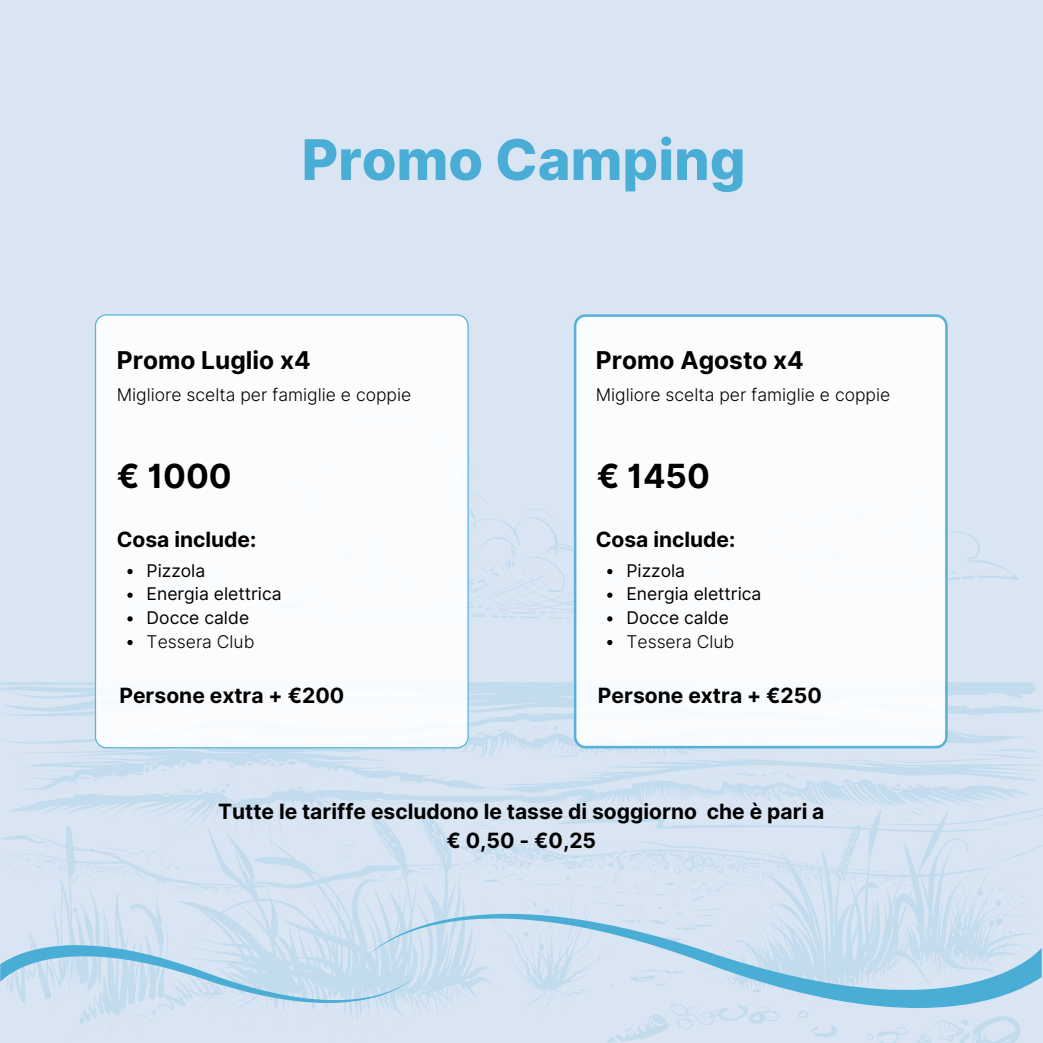
<style>
.page{position:relative;width:1043px;height:1043px;background:#fff}
.page>*{position:absolute;margin:0;border:0;box-sizing:border-box;transform-origin:0 0}
.t1{font:800 56px "Inter";color:#4aadd5}
.t2{font:700 33.25px "Inter";color:#000}
.t3{font:700 24.5px "Inter";color:#000}
.t4{font:700 21px/28.9px "Inter";color:#000;text-align:center}
.t5{font:300 17.5px "Inter";color:#000}
.t6{font:17.5px "Inter";color:#000}
</style>
<div class="page">
<div style="left:0;top:0;width:1042px;height:1042px;background:#d9e5f3"></div>
<svg style="left:468px;top:403px;width:551px;height:227px"></svg>
<svg style="left:0;top:681px;width:1042px;height:361px"></svg>
<div style="left:95px;top:314px;width:373px;height:434px;background:#fbfcfd"></div>
<svg style="left:127px;top:568px;width:6px;height:6px"></svg>
<svg style="left:127px;top:592px;width:6px;height:5px"></svg>
<svg style="left:127px;top:616px;width:6px;height:5px"></svg>
<svg style="left:127px;top:639px;width:6px;height:6px"></svg>
<div style="left:573px;top:314px;width:374px;height:434px;background:#fbfcfd"></div>
<svg style="left:0;top:944px;width:366px;height:58px"></svg>
<svg style="left:366px;top:913px;width:676px;height:94px"></svg>
<svg style="left:607px;top:568px;width:5px;height:6px"></svg>
<svg style="left:607px;top:592px;width:5px;height:5px"></svg>
<svg style="left:607px;top:616px;width:5px;height:5px"></svg>
<svg style="left:607px;top:639px;width:5px;height:6px"></svg>
<h1 class="t1" style="left:301px;top:126px;width:445px">Promo Camping</h1>
<p class="t3" style="left:117px;top:345px;width:195px">Promo Luglio x4</p>
<p class="t3" style="left:595px;top:345px;width:209px">Promo Agosto x4</p>
<h3 class="t5" style="left:117px;top:383px;width:296px">Migliore scelta per famiglie e coppie</h3>
<h3 class="t5" style="left:595px;top:383px;width:296px">Migliore scelta per famiglie e coppie</h3>
<h2 class="t2" style="left:117px;top:455px;width:116px">€ 1000</h2>
<h2 class="t2" style="left:596px;top:455px;width:115px">€ 1450</h2>
<h4 class="t4" style="left:117px;top:524px;width:141px">Cosa include:</h4>
<p class="t6" style="left:147px;top:560px;width:60px">Pizzola</p>
<p class="t6" style="left:147px;top:583px;width:136px">Energia elettrica</p>
<p class="t6" style="left:147px;top:607px;width:104px">Docce calde</p>
<p class="t5" style="left:147px;top:630px;width:109px">Tessera Club</p>
<h4 class="t4" style="left:119px;top:680px;width:226px">Persone extra + €200</h4>
<h4 class="t4" style="left:595px;top:524px;width:141px">Cosa include:</h4>
<p class="t6" style="left:626px;top:560px;width:60px">Pizzola</p>
<p class="t6" style="left:626px;top:583px;width:136px">Energia elettrica</p>
<h4 class="t6" style="left:626px;top:607px;width:104px">Docce calde</h4>
<p class="t5" style="left:626px;top:630px;width:109px">Tessera Club</p>
<p class="t4" style="left:597px;top:680px;width:225px">Persone extra + €250</p>
<p class="t4" style="left:218px;top:796px;width:607px">Tutte le tariffe escludono le tasse di soggiorno che è pari a € 0,50 - €0,25</p>
</div>
